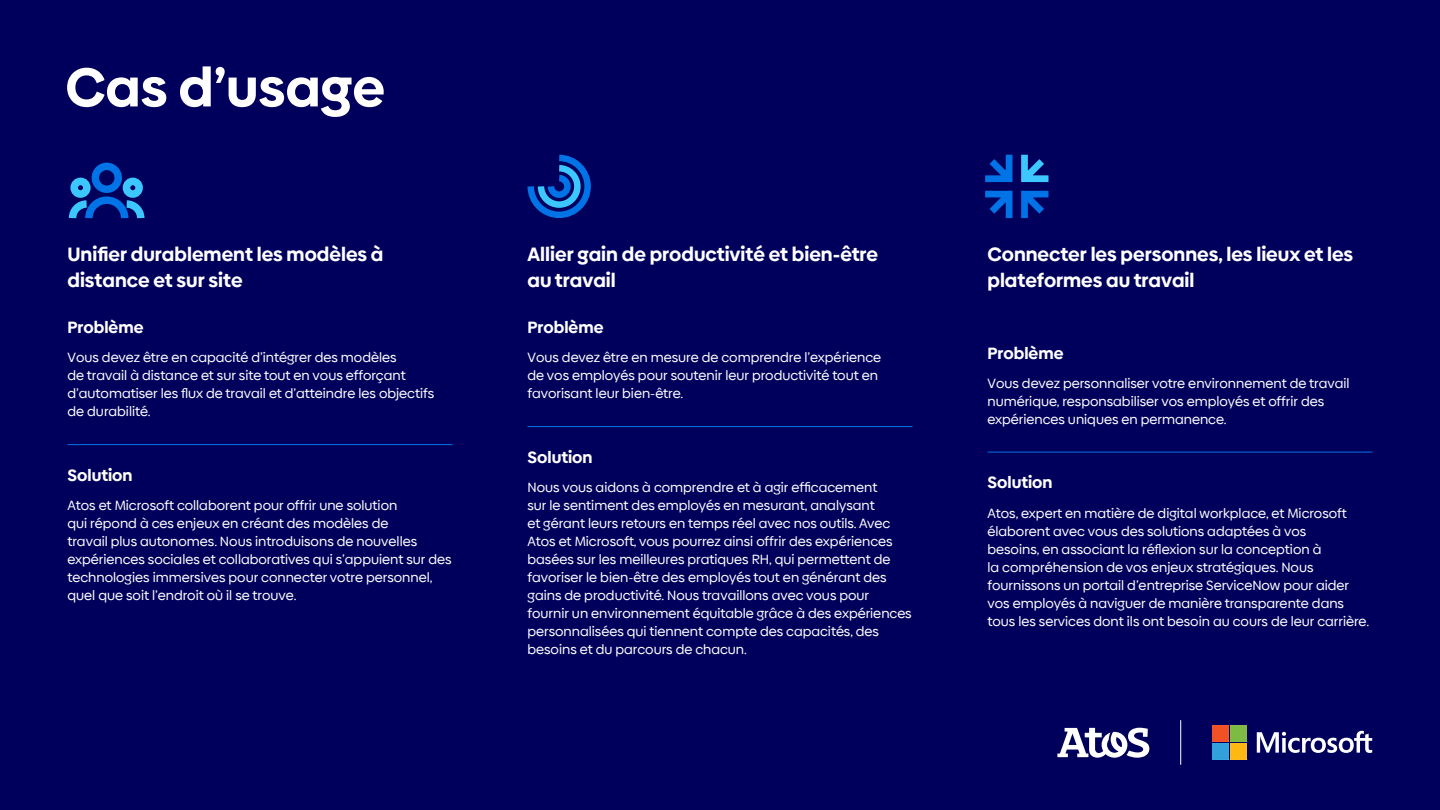
<style>
.page{position:relative;width:1440px;height:810px;background:#00005c}
.page>*{position:absolute;margin:0;border:0;box-sizing:border-box;transform-origin:0 0}
.t1{font:700 54.75px "Biennale";color:#fff}
.t2{font:700 19.5px/25.5px "Biennale";color:#fff}
.t3{font:700 16.5px "Biennale";color:#fff}
.t4{font:13.5px/18px "Biennale";color:#fff}
</style>
<div class="page">
<hr style="left:1181px;top:720px;width:1px;height:45px;background:#fff">
<svg style="left:1057px;top:728px;width:92px;height:30px"></svg>
<svg style="left:1257px;top:731px;width:115px;height:22px"></svg>
<svg style="left:1213px;top:725px;width:34px;height:34px"></svg>
<hr style="left:68px;top:444px;width:384px;height:1px;background:#0073e6">
<hr style="left:527px;top:426px;width:385px;height:1px;background:#0073e6">
<hr style="left:987px;top:452px;width:385px;height:1px;background:#0073e6">
<svg style="left:527px;top:154px;width:64px;height:64px"></svg>
<svg style="left:68px;top:162px;width:77px;height:57px"></svg>
<svg style="left:985px;top:154px;width:64px;height:65px"></svg>
<h1 class="t1" style="left:65px;top:52px;width:321px">Cas d’usage</h1>
<h2 class="t2" style="left:68px;top:241px;width:318px">Unifier durablement les modèles à distance et sur site</h2>
<p class="t3" style="left:68px;top:317px;width:78px">Problème</p>
<p class="t4" style="left:68px;top:348px;width:368px">Vous devez être en capacité d’intégrer des modèles<br>de travail à distance et sur site tout en vous efforçant d’automatiser les flux de travail et d’atteindre les objectifs de durabilité.</p>
<p class="t3" style="left:68px;top:464px;width:67px">Solution</p>
<p class="t4" style="left:68px;top:496px;width:386px">Atos et Microsoft collaborent pour offrir une solution<br>qui répond à ces enjeux en créant des modèles de<br>travail plus autonomes. Nous introduisons de nouvelles expériences sociales et collaboratives qui s’appuient sur des technologies immersives pour connecter votre personnel, quel que soit l’endroit où il se trouve.</p>
<h2 class="t2" style="left:527px;top:241px;width:352px">Allier gain de productivité et bien-être au travail</h2>
<p class="t3" style="left:527px;top:317px;width:78px">Problème</p>
<p class="t4" style="left:527px;top:348px;width:355px">Vous devez être en mesure de comprendre l’expérience de vos employés pour soutenir leur productivité tout en favorisant leur bien-être.</p>
<p class="t3" style="left:527px;top:446px;width:67px">Solution</p>
<p class="t4" style="left:527px;top:478px;width:386px">Nous vous aidons à comprendre et à agir efficacement<br>sur le sentiment des employés en mesurant, analysant<br>et gérant leurs retours en temps réel avec nos outils. Avec Atos et Microsoft, vous pourrez ainsi offrir des expériences basées sur les meilleures pratiques RH, qui permettent de favoriser le bien-être des employés tout en générant des gains de productivité. Nous travaillons avec vous pour fournir un environnement équitable grâce à des expériences personnalisées qui tiennent compte des capacités, des besoins et du parcours de chacun.</p>
<h2 class="t2" style="left:987px;top:241px;width:367px">Connecter les personnes, les lieux et les plateformes au travail</h2>
<p class="t3" style="left:987px;top:342px;width:78px">Problème</p>
<p class="t4" style="left:987px;top:374px;width:364px">Vous devez personnaliser votre environnement de travail numérique, responsabiliser vos employés et offrir des expériences uniques en permanence.</p>
<p class="t3" style="left:987px;top:472px;width:67px">Solution</p>
<p class="t4" style="left:987px;top:504px;width:383px">Atos, expert en matière de digital workplace, et Microsoft élaborent avec vous des solutions adaptées à vos<br>besoins, en associant la réflexion sur la conception à<br>la compréhension de vos enjeux stratégiques. Nous fournissons un portail d’entreprise ServiceNow pour aider vos employés à naviguer de manière transparente dans tous les services dont ils ont besoin au cours de leur carrière.</p>
</div>
